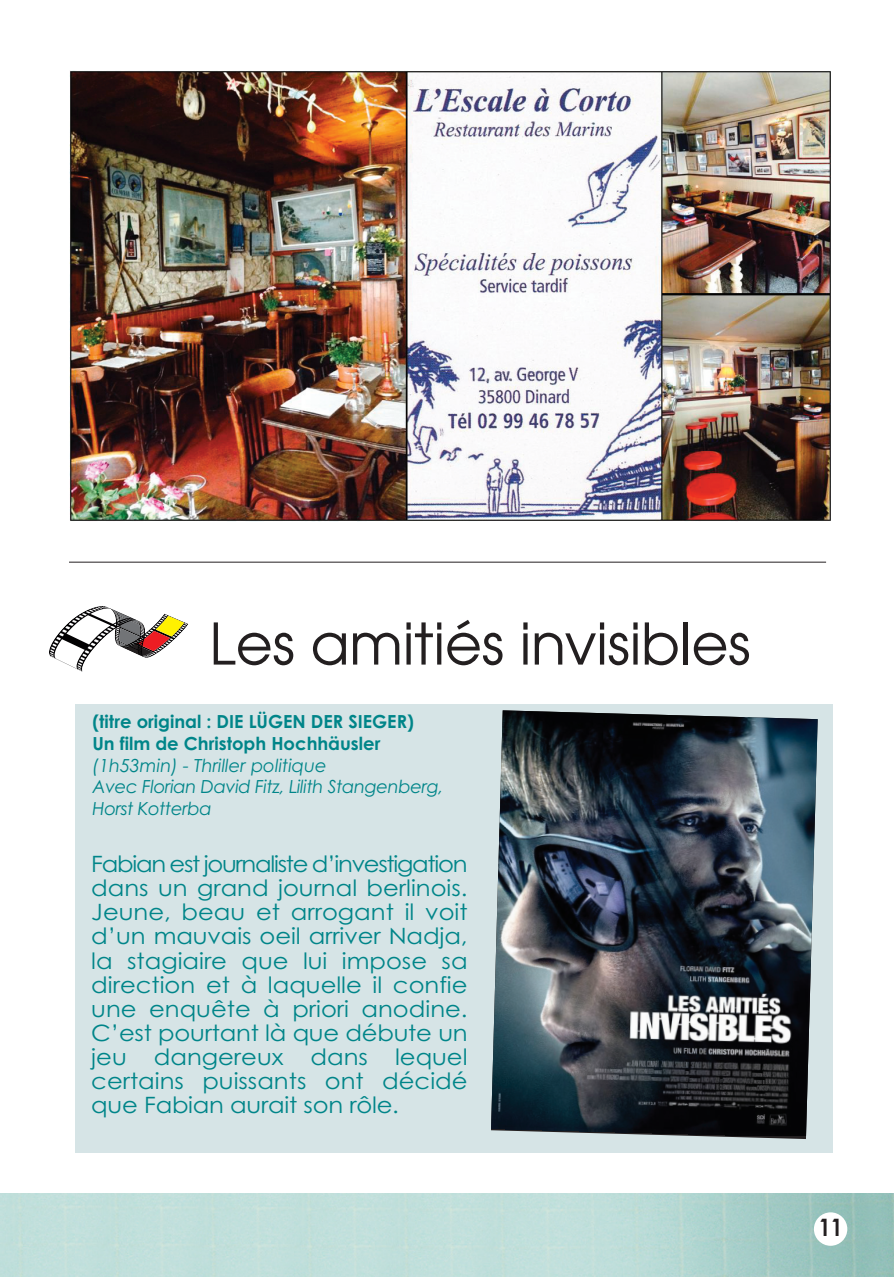
<style>
.page{position:relative;width:894px;height:1277px;background:#fff}
.page>*{position:absolute;margin:0;border:0;box-sizing:border-box;transform-origin:0 0}
.t1{font:57px "Avant Garde";color:#231f20}
.t2{font:700 24px "Century Gothic";color:#231f20;scale:.89 1}
.t3{font:22.5px/24px "Century Gothic";color:#008589;text-align:justify;scale:1.08 1}
.t4{font:italic 18px/21.6px "Century Gothic";letter-spacing:-.02em;color:#008589}
.t5{font:700 18px/21.6px "Century Gothic";color:#008589}
</style>
<div class="page">
<img style="left:1px;top:1193px;width:893px;height:83px">
<div style="left:814px;top:1212px;width:33px;height:33px;background:#fff;border-radius:50%"></div>
<svg style="left:49px;top:606px;width:139px;height:66px"></svg>
<div style="left:76px;top:704px;width:756px;height:448px;background:#d6e4e6"></div>
<img style="left:491px;top:710px;width:326px;height:426px">
<hr style="left:69px;top:561px;width:757px;height:1px;background:#231f20">
<img style="left:69px;top:70px;width:762px;height:452px">
<h1 class="t1" style="left:209px;top:622px;width:543px">Les amitiés invisibles</h1>
<p class="t5" style="left:92px;top:712px;width:323px">(titre original : DIE LÜGEN DER SIEGER)<br>Un film de Christoph Hochhäusler</p>
<p class="t4" style="left:92px;top:755px;width:352px">(1h53min) - Thriller politique<br>Avec Florian David Fitz, Lilith Stangenberg,<br>Horst Kotterba</p>
<p class="t3" style="left:91px;top:854px;width:350px">Fabian est journaliste d’investigation dans un grand journal berlinois.<br>Jeune, beau et arrogant il voit d’un mauvais oeil arriver Nadja, la stagiaire que lui impose sa direction et à laquelle il confie une enquête à priori anodine.<br>C’est pourtant là que débute un jeu dangereux dans lequel certains puissants ont décidé que Fabian aurait son rôle.</p>
<p class="t2" style="left:819px;top:1218px;width:28px">11</p>
</div>
